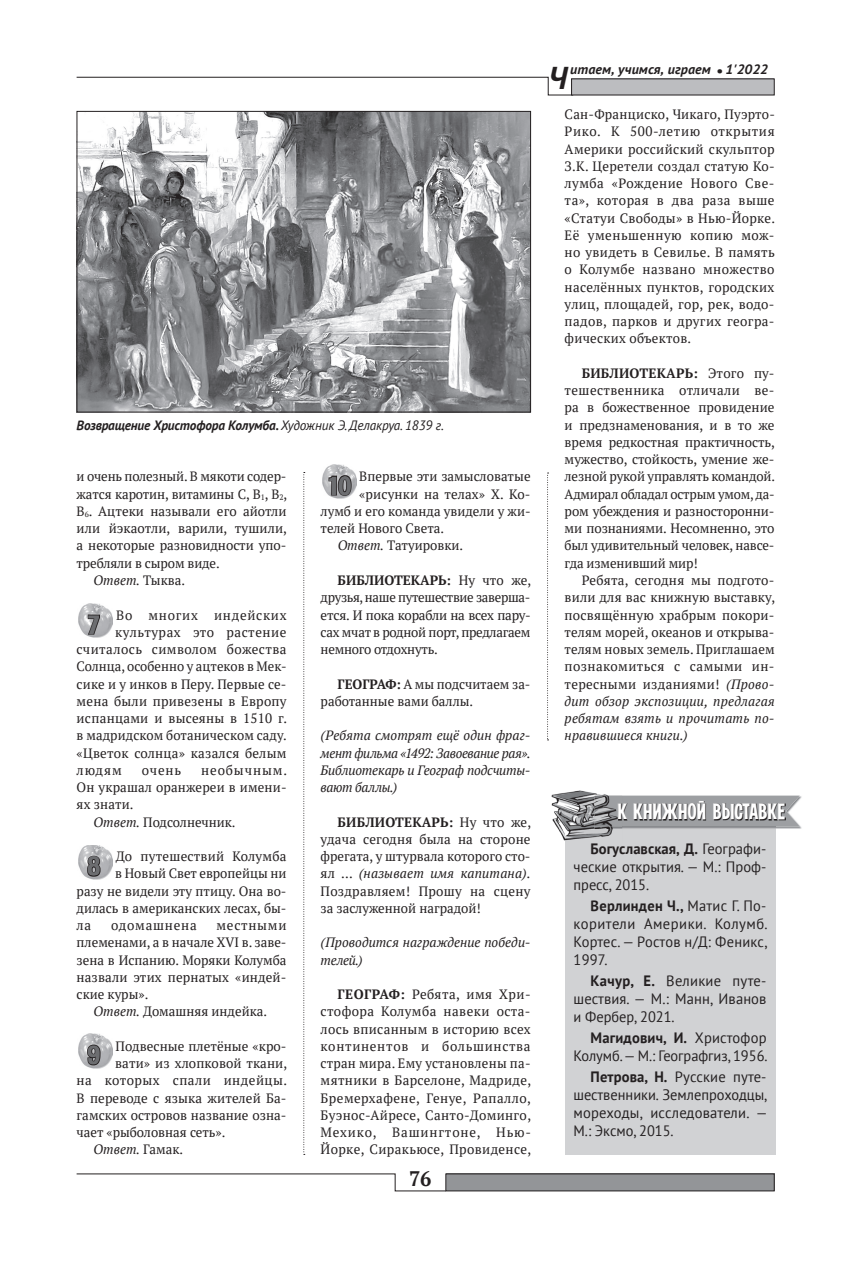
<style>
.page{position:relative;width:864px;height:1276px;background:#fff}
.page>*{position:absolute;margin:0;border:0;box-sizing:border-box;transform-origin:0 0}
.t1{font:italic 700 31.5px "PT Sans";color:#231f20}
.t2{font:27px "Violet";color:#6c6d70;scale:1.33 1}
.t3{font:22.65px "Violet";color:#fff;scale:1.07 1}
.t4{font:700 21px "PT Serif";color:#231f20;scale:.95 1}
.t5{font:15px/18px "PT Sans";letter-spacing:.005em;color:#231f20;text-align:justify}
.t6{font:15px/18px "PT Sans";letter-spacing:.005em;color:#231f20;text-align:justify;scale:.96 1}
.t7{font:13.5px/17.2px "PT Serif";letter-spacing:.005em;color:#231f20;text-align:justify}
.t8{font:italic 13.5px/17.2px "PT Serif";letter-spacing:-.01em;color:#231f20;text-align:justify}
.t9{font:13.5px "PT Serif";letter-spacing:.005em;color:#231f20;scale:.96 1}
.t10{font:italic 700 13.5px "PT Sans";letter-spacing:-.01em;color:#231f20}
.t11{font:13.5px "PT Serif";letter-spacing:.055em;color:#231f20}
.t12{font:italic 700 13.5px "PT Sans";letter-spacing:.01em;color:#231f20}
.t13{font:13.5px "PT Serif";letter-spacing:.03em;color:#231f20}
.t14{font:13.5px "PT Serif";letter-spacing:.035em;color:#231f20}
.t15{font:13.5px "PT Serif";letter-spacing:.04em;color:#231f20}
.t16{font:13.5px "PT Serif";letter-spacing:.065em;color:#231f20}
.s1{font-weight:400}
.s2{font-style:normal}
.s3{font-style:italic}
.s4{font-weight:700}
.s5{font-style:normal;font-size:27px}
</style>
<div class="page">
<svg style="left:76px;top:1173px;width:369px;height:18px"></svg>
<div style="left:445px;top:1174px;width:328px;height:17px;background:#939598"></div>
<div style="left:445px;top:1173px;width:329px;height:18px;border:1px solid #231f20"></div>
<svg style="left:76px;top:76px;width:497px;height:20px"></svg>
<div style="left:571px;top:79px;width:203px;height:16px;background:#bcbdc0"></div>
<img style="left:78px;top:603px;width:35px;height:35px">
<svg style="left:87px;top:613px;width:14px;height:23px"></svg>
<img style="left:78px;top:845px;width:35px;height:35px">
<svg style="left:86px;top:854px;width:16px;height:23px"></svg>
<img style="left:78px;top:1033px;width:35px;height:36px">
<svg style="left:86px;top:1043px;width:15px;height:23px"></svg>
<img style="left:322px;top:464px;width:35px;height:35px">
<svg style="left:327px;top:474px;width:25px;height:23px"></svg>
<div style="left:564px;top:813px;width:210px;height:341px;background:#d1d2d4"></div>
<img style="left:774px;top:795px;width:28px;height:34px">
<svg style="left:622px;top:795px;width:177px;height:31px;background:#a4a6a8"></svg>
<img style="left:551px;top:790px;width:56px;height:50px">
<img style="left:564px;top:813px;width:58px;height:29px">
<img style="left:594px;top:795px;width:28px;height:31px">
<img style="left:617px;top:801px;width:168px;height:19px">
<img style="left:79px;top:113px;width:449px;height:297px">
<div style="left:77px;top:111px;width:453px;height:301px;border:1px solid #231f20"></div>
<svg style="left:547px;top:473px;width:1px;height:267px"></svg>
<svg style="left:303px;top:472px;width:2px;height:683px"></svg>
<p class="t10" style="left:77px;top:416px;width:368px">Возвращение Христофора Колумба. <span class="s1">Художник Э. Делакруа. 1839 г.</span></p>
<p class="t7" style="left:77px;top:468px;width:211px">и очень полезный. В мякоти содер-</p>
<p class="t7" style="left:77px;top:485px;width:212px">жатся каротин, витамины С, В<sub>1</sub>, В<sub>2</sub>,</p>
<p class="t7" style="left:77px;top:502px;width:211px">В<sub>6</sub>. Ацтеки называли его айотли</p>
<p class="t7" style="left:77px;top:520px;width:212px">или йэкаотли, варили, тушили,</p>
<p class="t7" style="left:77px;top:537px;width:211px">а некоторые разновидности упо-</p>
<p class="t7" style="left:77px;top:554px;width:144px">требляли в сыром виде.</p>
<p class="t8" style="left:94px;top:571px;width:93px">Ответ. <span class="s2">Тыква.</span></p>
<h2 class="t2" style="left:88px;top:612px;width:10px">7</h2>
<p class="t11" style="left:116px;top:606px;width:172px">Во многих индейских</p>
<p class="t15" style="left:115px;top:623px;width:173px">культурах это растение</p>
<p class="t13" style="left:77px;top:640px;width:211px">считалось символом божества</p>
<p class="t9" style="left:77px;top:658px;width:220px">Солнца, особенно у ацтеков в Мек-</p>
<p class="t7" style="left:77px;top:675px;width:211px">сике и у инков в Перу. Первые се-</p>
<p class="t7" style="left:77px;top:692px;width:211px">мена были привезены в Европу</p>
<p class="t7" style="left:77px;top:709px;width:212px">испанцами и высеяны в 1510 г.</p>
<p class="t9" style="left:77px;top:727px;width:220px">в мадридском ботаническом саду.</p>
<p class="t7" style="left:77px;top:744px;width:211px">«Цветок солнца» казался белым</p>
<p class="t7" style="left:77px;top:761px;width:47px">людям</p>
<p class="t7" style="left:142px;top:761px;width:41px">очень</p>
<p class="t16" style="left:201px;top:761px;width:87px">необычным.</p>
<p class="t7" style="left:77px;top:778px;width:211px">Он украшал оранжереи в имени-</p>
<p class="t7" style="left:77px;top:796px;width:58px">ях знати.</p>
<p class="t7" style="left:94px;top:813px;width:143px"><span class="s3">Ответ.</span> Подсолнечник.</p>
<h2 class="t2" style="left:87px;top:853px;width:11px">8</h2>
<p class="t7" style="left:116px;top:847px;width:172px">До путешествий Колумба</p>
<p class="t7" style="left:115px;top:865px;width:173px">в Новый Свет европейцы ни</p>
<p class="t7" style="left:77px;top:882px;width:211px">разу не видели эту птицу. Она во-</p>
<p class="t7" style="left:77px;top:899px;width:211px">дилась в американских лесах, бы-</p>
<p class="t7" style="left:77px;top:916px;width:16px">ла</p>
<p class="t11" style="left:111px;top:916px;width:87px">одомашнена</p>
<p class="t7" style="left:77px;top:916px;width:211px;text-indent:140px">местными племенами, а в начале XVI в. заве&shy;зена в Испанию. Моряки Колумба назвали этих пернатых «индей&shy;ские куры».</p>
<p class="t7" style="left:94px;top:1003px;width:175px"><span class="s3">Ответ.</span> Домашняя индейка.</p>
<h2 class="t2" style="left:87px;top:1042px;width:11px">9</h2>
<p class="t7" style="left:115px;top:1037px;width:172px">Подвесные плетёные «кро-</p>
<p class="t7" style="left:115px;top:1054px;width:173px">вати» из хлопковой ткани,</p>
<p class="t14" style="left:77px;top:1072px;width:212px">на которых спали индейцы.</p>
<p class="t7" style="left:77px;top:1089px;width:211px">В переводе с языка жителей Ба-</p>
<p class="t7" style="left:77px;top:1106px;width:211px">гамских островов название озна-</p>
<p class="t7" style="left:77px;top:1123px;width:150px">чает «рыболовная сеть».</p>
<p class="t8" style="left:94px;top:1141px;width:91px">Ответ. <span class="s2">Гамак.</span></p>
<h2 class="t2" style="left:328px;top:473px;width:19px">10</h2>
<p class="t7" style="left:359px;top:468px;width:173px">Впервые эти замысловатые</p>
<p class="t7" style="left:359px;top:485px;width:173px">«рисунки на телах» Х. Ко-</p>
<p class="t7" style="left:320px;top:502px;width:211px">лумб и его команда увидели у жи-</p>
<p class="t7" style="left:320px;top:520px;width:125px">телей Нового Света.</p>
<p class="t7" style="left:337px;top:537px;width:127px"><span class="s3">Ответ.</span> Татуировки.</p>
<p class="t7" style="left:320px;top:571px;width:212px;text-indent:17px"><span class="s4">БИБЛИОТЕКАРЬ:</span> Ну что же, друзья, наше путешествие заверша&shy;ется. И пока корабли на всех пару&shy;сах мчат в родной порт, предлагаем немного отдохнуть.</p>
<p class="t7" style="left:320px;top:675px;width:211px;text-indent:17px"><span class="s4">ГЕОГРАФ:</span> А мы подсчитаем за&shy;работанные вами баллы.</p>
<p class="t8" style="left:320px;top:727px;width:211px">(Ребята смотрят ещё один фраг&shy;мент фильма «1492: Завоевание рая».<br>Библиотекарь и Географ подсчиты&shy;вают баллы.)</p>
<p class="t7" style="left:320px;top:813px;width:212px;text-indent:17px"><span class="s4">БИБЛИОТЕКАРЬ:</span> Ну что же, удача сегодня была на стороне фрегата, у штурвала которого сто&shy;ял … <span class="s3">(называет имя капитана).<br></span>Поздравляем! Прошу на сцену за заслуженной наградой!</p>
<p class="t8" style="left:320px;top:934px;width:211px">(Проводится награждение победи&shy;телей.)</p>
<p class="t7" style="left:320px;top:985px;width:212px;text-indent:17px"><span class="s4">ГЕОГРАФ:</span> Ребята, имя Хри&shy;стофора Колумба навеки оста&shy;лось вписанным в историю всех континентов и большинства стран мира. Ему установлены па&shy;мятники в Барселоне, Мадриде, Бремерхафене, Генуе, Рапалло, Буэнос-Айресе, Санто-Доминго, Мехико, Вашингтоне, Нью-Йорке, Сиракьюсе, Провиденсе,</p>
<h3 class="t4" style="left:409px;top:1164px;width:25px">76</h3>
<h1 class="t1" style="left:548px;top:58px;width:20px">Ч</h1>
<p class="t12" style="left:570px;top:61px;width:199px">итаем, учимся, играем <span class="s5">.</span> 1'2022</p>
<p class="t7" style="left:564px;top:106px;width:212px">Сан-Франциско, Чикаго, Пуэрто-Рико. К 500-летию открытия Америки российский скульптор З.К. Церетели создал статую Ко&shy;лумба «Рождение Нового Све&shy;та», которая в два раза выше «Статуи Свободы» в Нью-Йорке.<br>Её уменьшенную копию мож&shy;но увидеть в Севилье. В память о Колумбе названо множество населённых пунктов, городских улиц, площадей, гор, рек, водо&shy;падов, парков и других геогра&shy;фических объектов.</p>
<p class="t7" style="left:564px;top:364px;width:212px;text-indent:17px"><span class="s4">БИБЛИОТЕКАРЬ:</span> Этого пу&shy;тешественника отличали ве&shy;ра в божественное провидение и предзнаменования, и в то же время редкостная практичность, мужество, стойкость, умение же&shy;лезной рукой управлять командой.<br>Адмирал обладал острым умом, да&shy;ром убеждения и разносторонни&shy;ми познаниями. Несомненно, это был удивительный человек, навсе&shy;гда изменивший мир!</p>
<p class="t7" style="left:564px;top:571px;width:212px;text-indent:17px">Ребята, сегодня мы подгото&shy;вили для вас книжную выставку, посвящённую храбрым покори&shy;телям морей, океанов и открыва&shy;телям новых земель. Приглашаем познакомиться с самыми ин&shy;тересными изданиями! <span class="s3">(Прово&shy;дит обзор экспозиции, предлагая ребятам взять и прочитать по&shy;нравившиеся книги.)</span></p>
<h3 class="t3" style="left:617px;top:801px;width:158px">К КНИЖНОЙ ВЫСТАВКЕ</h3>
<p class="t5" style="left:573px;top:839px;width:194px;text-indent:17px"><span class="s4">Богуславская, Д.</span> Географи&shy;ческие открытия. — М.: Проф&shy;пресс, 2015.</p>
<p class="t6" style="left:573px;top:896px;width:203px;text-indent:17px"><span class="s4">Верлинден Ч.,</span> Матис Г. По&shy;корители Америки. Колумб.<br>Кортес. — Ростов н/Д: Феникс, 1997.</p>
<p class="t5" style="left:573px;top:971px;width:194px;text-indent:17px"><span class="s4">Качур, Е.</span> Великие путе&shy;шествия. — М.: Манн, Иванов и Фербер, 2021.</p>
<p class="t5" style="left:573px;top:1028px;width:195px;text-align:right"><span class="s4">Магидович, И.</span> Христофор<br>Колумб. — М.: Географгиз, 1956.</p>
<p class="t5" style="left:573px;top:1067px;width:195px;text-indent:17px"><span class="s4">Петрова, Н.</span> Русские путе&shy;шественники. Землепроходцы, мореходы, исследователи. — М.: Эксмо, 2015.</p>
</div>
